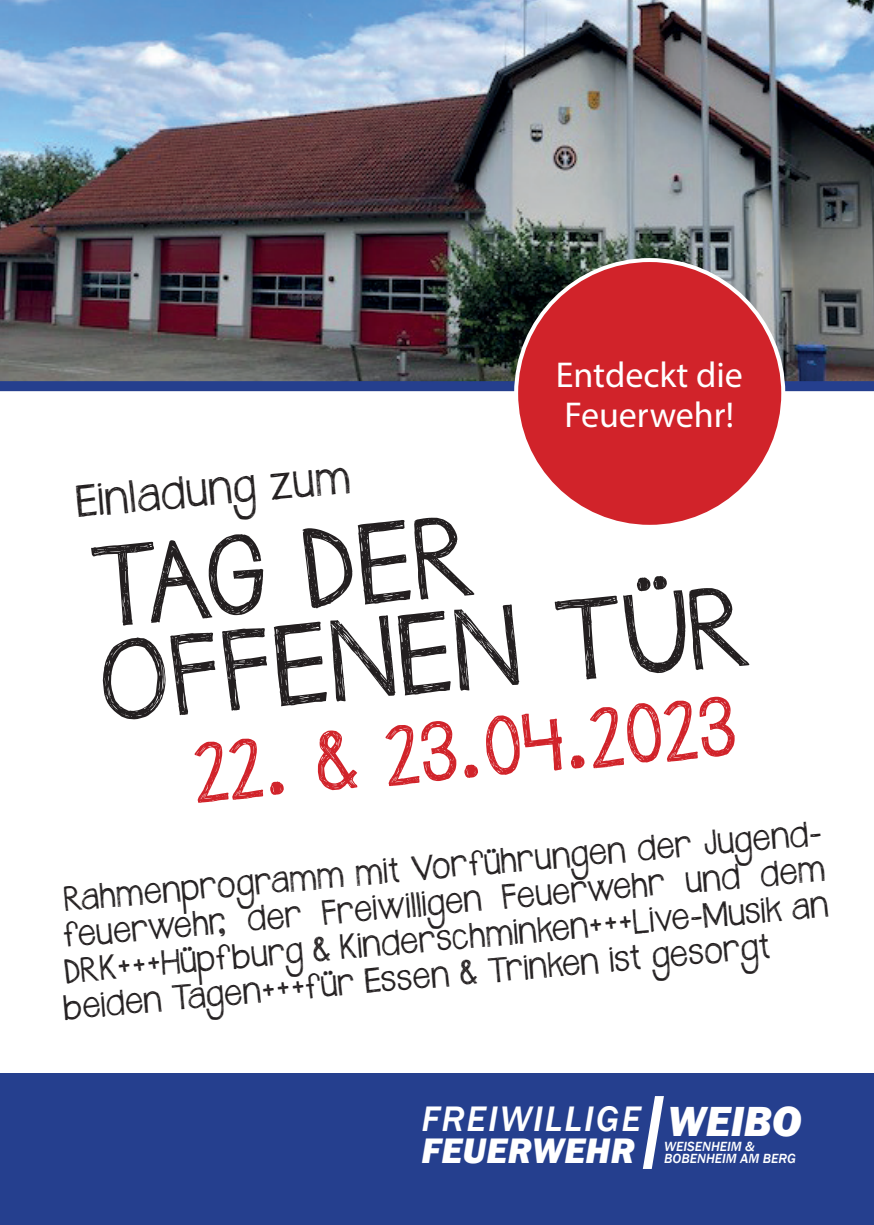
<style>
.page{position:relative;width:874px;height:1225px;background:#fff}
.page>*{position:absolute;margin:0;border:0;box-sizing:border-box;transform-origin:0 0}
.t1{font:italic 109.4px "Franklin Gothic";color:#fff}
.t2{font:92px/94px "Janda Safeand Sound";color:#231f20}
.t3{font:67.6px "Janda Safeand Sound";color:#d1232a}
.t4{font:italic 800 43.2px "Franklin Gothic";color:#fff}
.t5{font:italic 500 36.4px "Franklin Gothic";letter-spacing:.05em;color:#fff}
.t6{font:italic 800 36.4px "Franklin Gothic";letter-spacing:.01em;color:#fff}
.t7{font:36px/40px "Myriad Pro";color:#fff}
.t8{font:36px "Janda Safeand Sound";color:#231f20}
.t9{font:28px/36px "Janda Safeand Sound";color:#231f20;text-align:justify}
.t10{font:italic 500 13.6px "Franklin Gothic";color:#fff}
</style>
<div class="page">
<img style="left:0;top:0;width:873px;height:391px">
<div style="left:0;top:1073px;width:873px;height:152px;background:#253f8e"></div>
<div style="left:516px;top:260px;width:266px;height:267px;background:#d1232a;border-radius:50%"></div>
<p class="t7" style="left:555px;top:354px;width:188px">Entdeckt die<br>Feuerwehr!</p>
<p class="t8" style="left:74px;top:477px;width:276px;rotate:-5deg">Einladung zum</p>
<h2 class="t2" style="left:88px;top:552px;width:652px;rotate:-5deg">TAG DER<br>OFFENEN TÜR</h2>
<h3 class="t3" style="left:189px;top:726px;width:545px;rotate:-5deg">22. &amp; 23.04.2023</h3>
<p class="t9" style="left:53px;top:885px;width:772px;text-indent:10px;rotate:-5deg">Rahmenprogramm mit Vorführungen der Jugend&shy;feuerwehr, der Freiwilligen Feuerwehr und dem DRK+++Hüpfburg &amp; Kinderschminken+++Live-Musik an beiden Tagen+++für Essen &amp; Trinken ist gesorgt</p>
<h1 class="t1" style="left:638px;top:1064px;width:29px">I</h1>
<h3 class="t5" style="left:421px;top:1096px;width:221px">FREIWILLIGE</h3>
<h3 class="t6" style="left:421px;top:1127px;width:215px">FEUERWEHR</h3>
<p class="t10" style="left:664px;top:1138px;width:92px">WEISENHEIM &amp;</p>
<h3 class="t4" style="left:667px;top:1093px;width:136px">WEIBO</h3>
<p class="t10" style="left:664px;top:1150px;width:133px">BOBENHEIM AM BERG</p>
</div>
